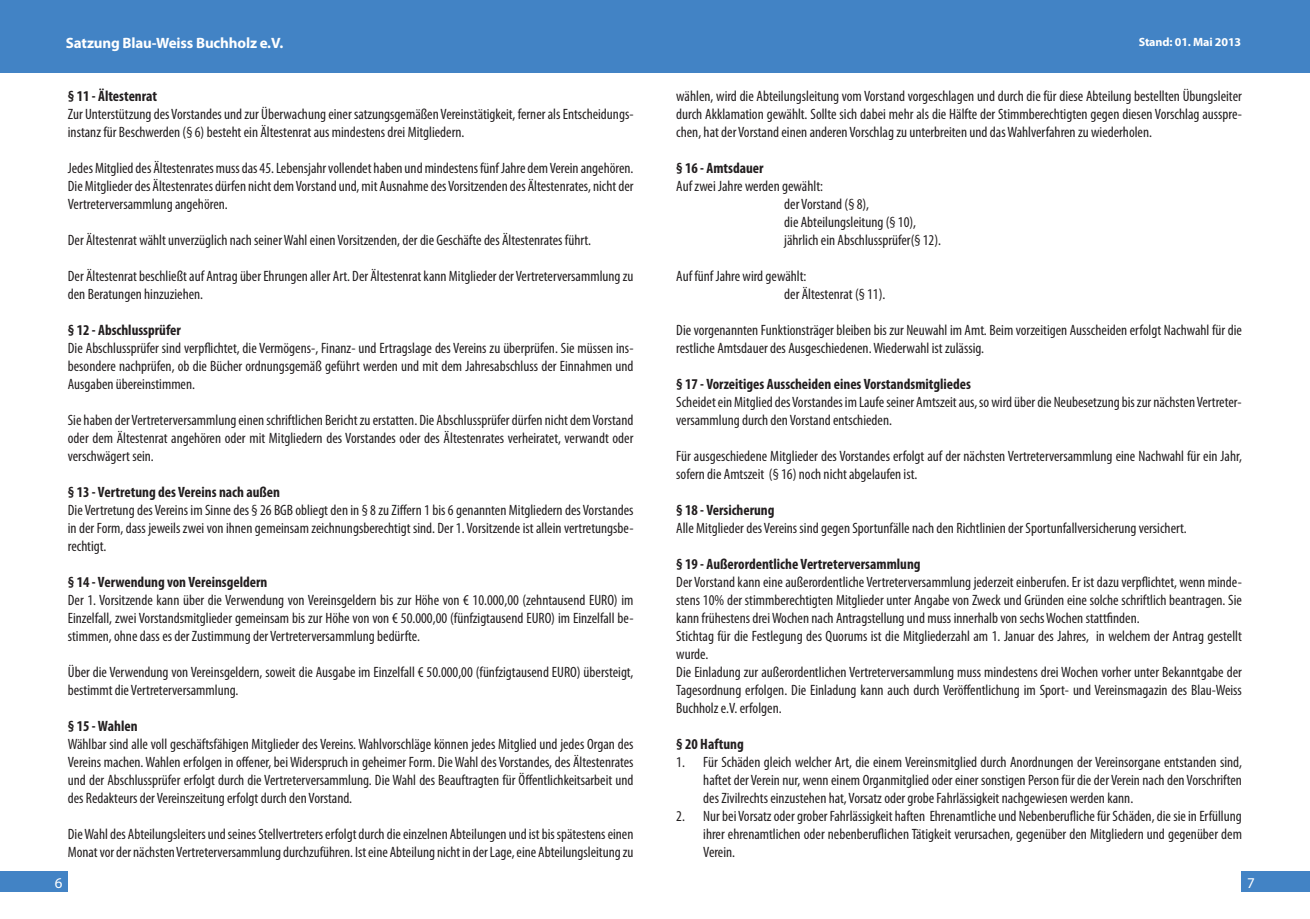
<style>
.page{position:relative;width:1310px;height:919px;background:#fff}
.page>*{position:absolute;margin:0;border:0;box-sizing:border-box;transform-origin:0 0}
.t1{font:condensed 15px/18px "Myriad Pro";color:#231f20}
.t2{font:700 condensed 15px "Myriad Pro";color:#231f20}
.t3{font:700 15px "Myriad Pro";letter-spacing:-.01em;color:#fff}
.t4{font:15px "Myriad Pro";color:#fff}
.t5{font:700 12px "Myriad Pro";letter-spacing:-.01em;color:#fff}
</style>
<div class="page">
<div style="left:0;top:0;width:655px;height:72px;background:#4283c5"></div>
<div style="left:655px;top:0;width:655px;height:72px;background:#4283c5"></div>
<div style="left:0;top:871px;width:68px;height:21px;background:#4283c5"></div>
<div style="left:1242px;top:871px;width:68px;height:21px;background:#4283c5"></div>
<p class="t3" style="left:66px;top:34px;width:219px">Satzung Blau-Weiss Buchholz e.V.</p>
<p class="t5" style="left:1138px;top:34px;width:104px">Stand: 01. Mai 2013</p>
<p class="t2" style="left:68px;top:86px;width:91px">§ 11 ‑ Ältestenrat</p>
<p class="t1" style="left:68px;top:104px;width:567px">Zur Unterstützung des Vorstandes und zur Überwachung einer satzungsgemäßen Vereinstätigkeit, ferner als Entscheidungs‑ instanz für Beschwerden (§ 6) besteht ein Ältestenrat aus mindestens drei Mitgliedern.</p>
<p class="t1" style="left:68px;top:158px;width:567px;text-align:justify">Jedes Mitglied des Ältestenrates muss das 45. Lebensjahr vollendet haben und mindestens fünf Jahre dem Verein angehören.<br>Die Mitglieder des Ältestenrates dürfen nicht dem Vorstand und, mit Ausnahme des Vorsitzenden des Ältestenrates, nicht der Vertreterversammlung angehören.</p>
<p class="t1" style="left:68px;top:230px;width:525px">Der Ältestenrat wählt unverzüglich nach seiner Wahl einen Vorsitzenden, der die Geschäfte des Ältestenrates führt.</p>
<p class="t1" style="left:68px;top:266px;width:567px">Der Ältestenrat beschließt auf Antrag über Ehrungen aller Art. Der Ältestenrat kann Mitglieder der Vertreterversammlung zu den Beratungen hinzuziehen.</p>
<p class="t2" style="left:68px;top:320px;width:115px">§ 12 ‑ Abschlussprüfer</p>
<p class="t1" style="left:68px;top:338px;width:567px;text-align:justify">Die Abschlussprüfer sind verpflichtet, die Vermögens-, Finanz- und Ertragslage des Vereins zu überprüfen. Sie müssen ins‑ besondere nachprüfen, ob die Bücher ordnungsgemäß geführt werden und mit dem Jahresabschluss der Einnahmen und Ausgaben übereinstimmen.</p>
<p class="t1" style="left:68px;top:410px;width:567px;text-align:justify">Sie haben der Vertreterversammlung einen schriftlichen Bericht zu erstatten. Die Abschlussprüfer dürfen nicht dem Vorstand oder dem Ältestenrat angehören oder mit Mitgliedern des Vorstandes oder des Ältestenrates verheiratet, verwandt oder verschwägert sein.</p>
<p class="t2" style="left:68px;top:482px;width:214px">§ 13 ‑ Vertretung des Vereins nach außen</p>
<p class="t1" style="left:68px;top:500px;width:567px;text-align:justify">Die Vertretung des Vereins im Sinne des § 26 BGB obliegt den in § 8 zu Ziffern 1 bis 6 genannten Mitgliedern des Vorstandes in der Form, dass jeweils zwei von ihnen gemeinsam zeichnungsberechtigt sind. Der 1. Vorsitzende ist allein vertretungsbe‑ rechtigt.</p>
<p class="t2" style="left:68px;top:572px;width:201px">§ 14 ‑ Verwendung von Vereinsgeldern</p>
<p class="t1" style="left:68px;top:590px;width:567px;text-align:justify">Der 1. Vorsitzende kann über die Verwendung von Vereinsgeldern bis zur Höhe von € 10.000,00 (zehntausend EURO) im Einzelfall, zwei Vorstandsmitglieder gemeinsam bis zur Höhe von von € 50.000,00 (fünfzigtausend EURO) im Einzelfall be‑ stimmen, ohne dass es der Zustimmung der Vertreterversammlung bedürfte.</p>
<p class="t1" style="left:68px;top:662px;width:567px">Über die Verwendung von Vereinsgeldern, soweit die Ausgabe im Einzelfall € 50.000,00 (fünfzigtausend EURO) übersteigt, bestimmt die Vertreterversammlung.</p>
<p class="t2" style="left:68px;top:716px;width:71px">§ 15 ‑ Wahlen</p>
<p class="t1" style="left:68px;top:734px;width:567px;text-align:justify">Wählbar sind alle voll geschäftsfähigen Mitglieder des Vereins. Wahlvorschläge können jedes Mitglied und jedes Organ des Vereins machen. Wahlen erfolgen in offener, bei Widerspruch in geheimer Form. Die Wahl des Vorstandes, des Ältestenrates und der Abschlussprüfer erfolgt durch die Vertreterversammlung. Die Wahl des Beauftragten für Öffentlichkeitsarbeit und des Redakteurs der Vereinszeitung erfolgt durch den Vorstand.</p>
<p class="t1" style="left:68px;top:824px;width:567px">Die Wahl des Abteilungsleiters und seines Stellvertreterserfolgt durch die einzelnen Abteilungen und ist bis spätestens einen<br>Monat vor der nächsten Vertreterversammlung durchzuführen. Ist eine Abteilung nicht in der Lage, eine Abteilungsleitung zu</p>
<p class="t1" style="left:676px;top:86px;width:567px;text-align:justify">wählen, wird die Abteilungsleitung vom Vorstand vorgeschlagen und durch die für diese Abteilung bestellten Übungsleiter durch Akklamation gewählt. Sollte sich dabei mehr als die Hälfte der Stimmberechtigten gegen diesen Vorschlag ausspre‑ chen, hat der Vorstand einen anderen Vorschlag zu unterbreiten und das Wahlverfahren zu wiederholen.</p>
<p class="t2" style="left:676px;top:158px;width:89px">§ 16 ‑ Amtsdauer</p>
<p class="t1" style="left:784px;top:176px;width:158px;text-indent:-108px">Auf zwei Jahre werden gewählt:<br>der Vorstand (§ 8),<br>die Abteilungsleitung (§ 10), jährlich ein Abschlussprüfer(§ 12).</p>
<p class="t1" style="left:784px;top:266px;width:103px;text-indent:-108px">Auf fünf Jahre wird gewählt:<br>der Ältestenrat (§ 11).</p>
<p class="t1" style="left:676px;top:320px;width:567px">Die vorgenannten Funktionsträger bleiben bis zur Neuwahl im Amt. Beim vorzeitigen Ausscheiden erfolgt Nachwahl für die restliche Amtsdauer des Ausgeschiedenen. Wiederwahl ist zulässig.</p>
<p class="t2" style="left:676px;top:374px;width:296px">§ 17 ‑ Vorzeitiges Ausscheiden eines Vorstandsmitgliedes</p>
<p class="t1" style="left:676px;top:392px;width:567px">Scheidet ein Mitglied des Vorstandes im Laufe seiner Amtszeit aus, so wird über die Neubesetzung bis zur nächsten Vertreter‑ versammlung durch den Vorstand entschieden.</p>
<p class="t1" style="left:676px;top:446px;width:567px">Für ausgeschiedene Mitglieder des Vorstandes erfolgt auf der nächsten Vertreterversammlung eine Nachwahl für ein Jahr, sofern die Amtszeit (§ 16) noch nicht abgelaufen ist.</p>
<p class="t2" style="left:676px;top:500px;width:100px">§ 18 ‑ Versicherung</p>
<p class="t1" style="left:676px;top:518px;width:512px">Alle Mitglieder des Vereins sind gegen Sportunfälle nach den Richtlinien der Sportunfallversicherung versichert.</p>
<p class="t2" style="left:676px;top:554px;width:246px">§ 19 ‑ Außerordentliche Vertreterversammlung</p>
<p class="t1" style="left:676px;top:572px;width:567px">Der Vorstand kann eine außerordentliche Vertreterversammlung jederzeit einberufen. Er ist dazu verpflichtet, wenn minde‑ stens 10% der stimmberechtigten Mitglieder unter Angabe von Zweck und Gründen eine solche schriftlich beantragen. Sie kann frühestens drei Wochen nach Antragstellung und muss innerhalb von sechs Wochen stattfinden.<br>Stichtag für die Festlegung des Quorums ist die Mitgliederzahl am 1. Januar des Jahres, in welchem der Antrag gestellt wurde.<br>Die Einladung zur außerordentlichen Vertreterversammlung muss mindestens drei Wochen vorher unter Bekanntgabe der Tagesordnung erfolgen. Die Einladung kann auch durch Veröffentlichung im Sport- und Vereinsmagazin des Blau-Weiss Buchholz e.V. erfolgen.</p>
<p class="t2" style="left:676px;top:734px;width:69px">§ 20 Haftung</p>
<p class="t1" style="left:703px;top:752px;width:540px;text-align:justify;text-indent:-27px">1. Für Schäden gleich welcher Art, die einem Vereinsmitglied durch Anordnungen der Vereinsorgane entstanden sind, haftet der Verein nur, wenn einem Organmitglied oder einer sonstigen Person für die der Verein nach den Vorschriften des Zivilrechts einzustehen hat, Vorsatz oder grobe Fahrlässigkeit nachgewiesen werden kann.</p>
<p class="t1" style="left:703px;top:806px;width:540px;text-align:justify;text-indent:-27px">2. Nur bei Vorsatz oder grober Fahrlässigkeit haften Ehrenamtliche und Nebenberufliche für Schäden, die sie in Erfüllung ihrer ehrenamtlichen oder nebenberuflichen Tätigkeit verursachen, gegenüber den Mitgliedern und gegenüber dem Verein.</p>
<p class="t4" style="left:55px;top:873px;width:9px">6</p>
<p class="t4" style="left:1247px;top:873px;width:9px">7</p>
</div>
